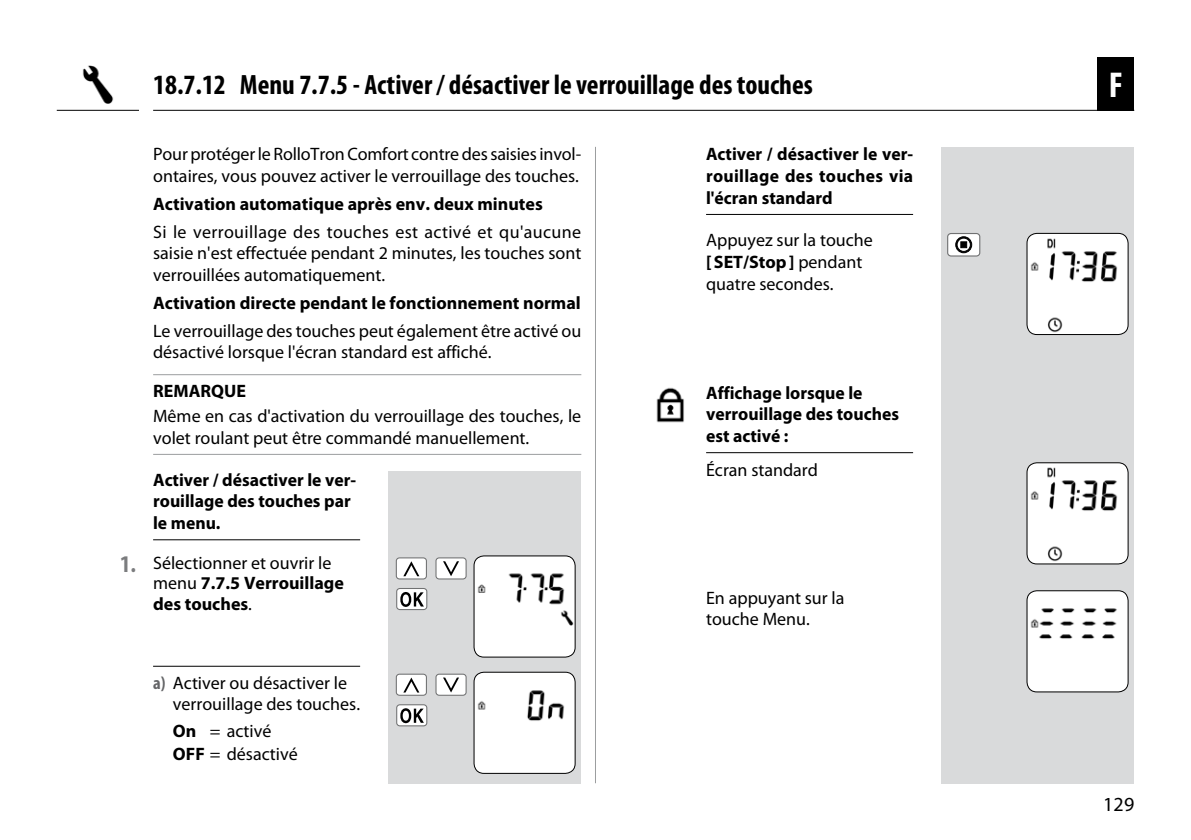
<style>
.page{position:relative;width:1191px;height:840px;background:#fff}
.page>*{position:absolute;margin:0;border:0;box-sizing:border-box;transform-origin:0 0}
.t1{font:700 condensed 36px "Myriad Pro";color:#fff}
.t2{font:700 condensed 28px "Myriad Pro";color:#000}
.t3{font:20px "Myriad Pro";color:#000}
.t4{font:18px/21.6px "Myriad Pro";color:#000}
.t5{font:700 18px/21.6px "Myriad Pro";color:#000}
.s1{font-weight:700;font-stretch:condensed;font-size:24px;color:#7b7c7e}
.s2{font-weight:700}
.s3{font-weight:700;font-stretch:condensed;color:#646567}
</style>
<div class="page">
<hr style="left:153px;top:110px;width:981px;height:1px;background:#000">
<hr style="left:57px;top:110px;width:82px;height:1px;background:#000">
<hr style="left:595px;top:147px;width:1px;height:635px;background:#9c9e9f">
<div style="left:941px;top:147px;width:193px;height:635px;background:#d9dadb"></div>
<div style="left:388px;top:470px;width:193px;height:312px;background:#d9dadb"></div>
<img style="left:474px;top:555px;width:101px;height:101px">
<div style="left:473px;top:555px;width:102px;height:102px;border:1px solid #000;border-radius:10px"></div>
<div style="left:396px;top:557px;width:30px;height:21px;background:#fff;border-radius:3px"></div>
<div style="left:396px;top:557px;width:31px;height:22px;border:1px solid #707172;border-radius:3px"></div>
<svg style="left:403px;top:561px;width:16px;height:15px"></svg>
<div style="left:436px;top:557px;width:30px;height:21px;background:#fff;border-radius:3px"></div>
<div style="left:435px;top:557px;width:31px;height:22px;border:1px solid #707172;border-radius:3px"></div>
<svg style="left:443px;top:561px;width:16px;height:15px"></svg>
<div style="left:397px;top:588px;width:30px;height:21px;background:#fff;border-radius:3px"></div>
<div style="left:396px;top:587px;width:31px;height:22px;border:1px solid #707172;border-radius:3px"></div>
<svg style="left:400px;top:592px;width:24px;height:14px"></svg>
<img style="left:474px;top:672px;width:101px;height:101px">
<div style="left:473px;top:671px;width:102px;height:102px;border:1px solid #000;border-radius:10px"></div>
<div style="left:396px;top:673px;width:30px;height:21px;background:#fff;border-radius:3px"></div>
<div style="left:396px;top:673px;width:31px;height:22px;border:1px solid #707172;border-radius:3px"></div>
<svg style="left:403px;top:677px;width:16px;height:15px"></svg>
<div style="left:436px;top:673px;width:30px;height:21px;background:#fff;border-radius:3px"></div>
<div style="left:435px;top:673px;width:31px;height:22px;border:1px solid #707172;border-radius:3px"></div>
<svg style="left:443px;top:677px;width:16px;height:15px"></svg>
<svg style="left:397px;top:704px;width:30px;height:21px"></svg>
<div style="left:396px;top:703px;width:31px;height:23px;border:1px solid #707172;border-radius:3px"></div>
<svg style="left:400px;top:707px;width:24px;height:15px"></svg>
<div style="left:947px;top:233px;width:32px;height:23px;background:#fff;border-radius:3px"></div>
<div style="left:947px;top:233px;width:33px;height:23px;border:1px solid #707172;border-radius:3px"></div>
<svg style="left:955px;top:237px;width:16px;height:15px"></svg>
<div style="left:955px;top:236px;width:16px;height:17px;border:1px solid #000;border-radius:50%"></div>
<svg style="left:957px;top:238px;width:13px;height:13px"></svg>
<div style="left:957px;top:238px;width:13px;height:13px;border:1px solid #000;border-radius:50%"></div>
<svg style="left:960px;top:241px;width:6px;height:7px"></svg>
<img style="left:1028px;top:233px;width:100px;height:101px">
<div style="left:1026px;top:233px;width:102px;height:102px;border:1px solid #000;border-radius:10px"></div>
<img style="left:1027px;top:462px;width:101px;height:101px">
<div style="left:1026px;top:462px;width:102px;height:102px;border:1px solid #000;border-radius:10px"></div>
<img style="left:1028px;top:590px;width:100px;height:101px">
<div style="left:1026px;top:590px;width:102px;height:102px;border:1px solid #000;border-radius:10px"></div>
<div style="left:1097px;top:57px;width:37px;height:54px;background:#000"></div>
<img style="left:656px;top:387px;width:28px;height:36px">
<img style="left:82px;top:66px;width:32px;height:37px">
<hr style="left:153px;top:374px;width:428px;height:1px;background:#9c9e9f">
<hr style="left:153px;top:453px;width:428px;height:1px;background:#9c9e9f">
<hr style="left:153px;top:539px;width:207px;height:1px;background:#000">
<hr style="left:153px;top:665px;width:207px;height:1px;background:#000">
<hr style="left:706px;top:214px;width:207px;height:1px;background:#000">
<hr style="left:706px;top:452px;width:207px;height:1px;background:#000">
<h2 class="t2" style="left:153px;top:67px;width:661px">18.7.12 Menu 7.7.5 - Activer / désactiver le verrouillage des touches</h2>
<h1 class="t1" style="left:1108px;top:63px;width:16px">F</h1>
<p class="t4" style="left:153px;top:144px;width:429px">Pour protéger le RolloTron Comfort contre des saisies invol&shy;ontaires, vous pouvez activer le verrouillage des touches.</p>
<p class="t5" style="left:153px;top:192px;width:391px">Activation automatique après env. deux minutes</p>
<p class="t4" style="left:153px;top:221px;width:430px;text-align:justify">Si le verrouillage des touches est activé et qu'aucune saisie n'est effectuée pendant 2 minutes, les touches sont verrouillées automatiquement.</p>
<p class="t5" style="left:153px;top:291px;width:429px">Activation directe pendant le fonctionnement normal</p>
<p class="t4" style="left:153px;top:320px;width:430px">Le verrouillage des touches peut également être activé ou désactivé lorsque l'écran standard est affiché.</p>
<p class="t5" style="left:153px;top:379px;width:24px">Remarque</p>
<p class="t4" style="left:153px;top:405px;width:429px">Même en cas d'activation du verrouillage des touches, le volet roulant peut être commandé manuellement.</p>
<p class="t5" style="left:153px;top:468px;width:204px">Activer / désactiver le ver&shy;rouillage des touches par le menu.</p>
<p class="t4" style="left:153px;top:552px;width:192px;line-height:20.4px;text-indent:-33px"><span class="s1">1.</span> Sélectionner et ouvrir le menu <span class="s2">7.7.5 Verrouillage des touches</span>.</p>
<p class="t4" style="left:173px;top:673px;width:189px;line-height:20.4px;text-indent:-20px"><span class="s3">a)</span> Activer ou désactiver le verrouillage des touches.</p>
<p class="t4" style="left:173px;top:718px;width:126px;line-height:23.8px"><span class="s2">On</span> = activé<br><span class="s2">OFF</span> = désactivé</p>
<p class="t5" style="left:706px;top:143px;width:209px;text-align:justify">Activer / désactiver le ver&shy;rouillage des touches via l'écran standard</p>
<p class="t4" style="left:706px;top:230px;width:168px">Appuyez sur la touche <span class="s2">[SET/Stop]</span> pendant quatre secondes.</p>
<p class="t5" style="left:706px;top:381px;width:194px">Affichage lorsque le verrouillage des touches est activé :</p>
<p class="t4" style="left:706px;top:459px;width:113px">Écran standard</p>
<p class="t4" style="left:706px;top:587px;width:140px">En appuyant sur la touche Menu.</p>
<p class="t3" style="left:1103px;top:792px;width:33px">129</p>
</div>
